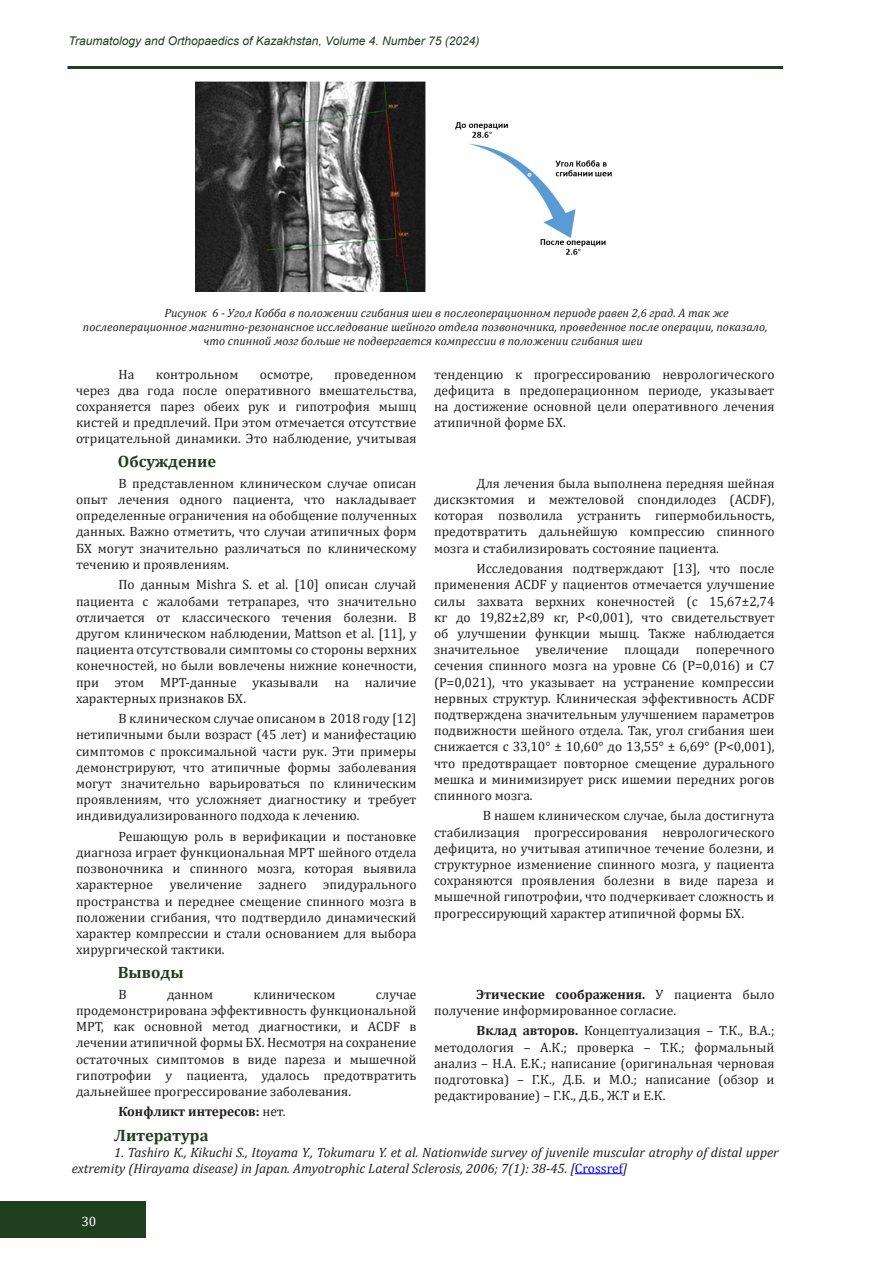
<style>
.page{position:relative;width:893px;height:1263px;background:#fff}
.page>*{position:absolute;margin:0;border:0;box-sizing:border-box;transform-origin:0 0}
.Литература{font:700 16.5px "Cambria";color:#1f401e}
.t1{font:13.5px/16.2px "Cambria";color:#231f20;text-align:justify}
.Список_литер{font:italic 13.5px/16.2px "Cambria";color:#231f20}
.t2{font:700 13.5px "Cambria";color:#231f20}
.t3{font:13.5px "Cambria";color:#fff}
.Название_рисунка{font:italic 12px "Cambria";color:#231f20}
.t4{font:italic 12px "Arial";color:#1f401e}
.s1{font-weight:400}
.s2{font-weight:700}
.s3{font-style:normal;color:#00f}
</style>
<div class="page">
<div style="left:0;top:1202px;width:146px;height:36px;background:#1f401e"></div>
<hr style="left:68px;top:66px;width:715px;height:3px;background:#1f401e">
<hr style="left:575px;top:1173px;width:48px;height:1px;background:#00f">
<img style="left:196px;top:81px;width:229px;height:210px">
<img style="left:455px;top:122px;width:157px;height:133px">
<p class="t4" style="left:69px;top:33px;width:412px">Traumatology and Orthopаedics of Kazakhstan, Volume 4. Number 75 (2024)</p>
<p class="Название_рисунка" style="left:164px;top:304px;width:566px">Рисунок 6 - Угол Кобба в положении сгибания шеи в послеоперационном периоде равен 2,6 град. А так же</p>
<p class="Название_рисунка" style="left:83px;top:318px;width:686px">послеоперационное магнитно-резонансное исследование шейного отдела позвоночника, проведенное после операции, показало,</p>
<p class="Название_рисунка" style="left:203px;top:333px;width:441px">что спинной мозг больше не подвергается компрессии в положении сгибания шеи</p>
<p class="t1" style="left:119px;top:366px;width:17px">На</p>
<p class="t1" style="left:156px;top:366px;width:84px">контрольном</p>
<p class="t1" style="left:260px;top:366px;width:54px">осмотре,</p>
<p class="t1" style="left:76px;top:366px;width:342px;text-indent:258px">проведенном через два года после оперативного вмешательства, сохраняется парез обеих рук и гипотрофия мышц кистей и предплечий. При этом отмечается отсутствие отрицательной динамики. Это наблюдение, учитывая</p>
<p class="t1" style="left:434px;top:366px;width:342px">тенденцию к прогрессированию неврологического дефицита в предоперационном периоде, указывает на достижение основной цели оперативного лечения атипичной форме БХ.</p>
<p class="Литература" style="left:118px;top:450px;width:100px">Обсуждение</p>
<p class="t1" style="left:76px;top:475px;width:342px;text-indent:43px">В представленном клиническом случае описан опыт лечения одного пациента, что накладывает определенные ограничения на обобщение полученных данных. Важно отметить, что случаи атипичных форм БХ могут значительно различаться по клиническому течению и проявлениям.</p>
<p class="t1" style="left:76px;top:576px;width:342px;text-indent:43px">По данным Mishra S. et al. [10] описан случай пациента с жалобами тетрапарез, что значительно отличается от классического течения болезни. В другом клиническом наблюдении, Mattson et al. [11], у пациента отсутствовали симптомы со стороны верхних конечностей, но были вовлечены нижние конечности, при этом МРТ-данные указывали на наличие характерных признаков БХ.</p>
<p class="t1" style="left:76px;top:710px;width:342px;text-indent:43px">В клиническом случае описаном в 2018 году [12] нетипичными были возраст (45 лет) и манифестацию симптомов с проксимальной части рук. Эти примеры демонстрируют, что атипичные формы заболевания могут значительно варьироваться по клиническим проявлениям, что усложняет диагностику и требует индивидуализированного подхода к лечению.</p>
<p class="t1" style="left:76px;top:828px;width:342px;text-indent:43px">Решающую роль в верификации и постановке диагноза играет функциональная МРТ шейного отдела позвоночника и спинного мозга, которая выявила характерное увеличение заднего эпидурального пространства и переднее смещение спинного мозга в положении сгибания, что подтвердило динамический характер компрессии и стали основанием для выбора хирургической тактики.</p>
<p class="t1" style="left:434px;top:475px;width:342px;text-indent:43px">Для лечения была выполнена передняя шейная дискэктомия и межтеловой спондилодез (ACDF), которая позволила устранить гипермобильность, предотвратить дальнейшую компрессию спинного мозга и стабилизировать состояние пациента.</p>
<p class="t1" style="left:434px;top:560px;width:342px;text-indent:43px">Исследования подтверждают [13], что после применения ACDF у пациентов отмечается улучшение силы захвата верхних конечностей (с 15,67±2,74 кг до 19,82±2,89 кг, P&lt;0,001), что свидетельствует об улучшении функции мышц. Также наблюдается значительное увеличение площади поперечного сечения спинного мозга на уровне C6 (P=0,016) и C7 (P=0,021), что указывает на устранение компрессии нервных структур. Клиническая эффективность ACDF подтверждена значительным улучшением параметров подвижности шейного отдела. Так, угол сгибания шеи снижается с 33,10° ± 10,60° до 13,55° ± 6,69° (P&lt;0,001), что предотвращает повторное смещение дурального мешка и минимизирует риск ишемии передних рогов спинного мозга.</p>
<p class="t1" style="left:434px;top:808px;width:342px;text-indent:49px">В нашем клиническом случае, была достигнута стабилизация прогрессирования неврологического дефицита, но учитывая атипичное течение болезни, и структурное измениение спинного мозга, у пациента сохраняются проявления болезни в виде пареза и мышечной гипотрофии, что подчеркивает сложность и прогрессирующий характер атипичной формы БХ.</p>
<p class="Литература" style="left:118px;top:961px;width:67px">Выводы</p>
<p class="t1" style="left:119px;top:986px;width:10px">В</p>
<p class="t1" style="left:167px;top:986px;width:48px">данном</p>
<p class="t1" style="left:254px;top:986px;width:84px">клиническом</p>
<p class="t1" style="left:76px;top:986px;width:342px;text-indent:300px">случае продемонстрирована эффективность функциональной МРТ, как основной метод диагностики, и ACDF в лечении атипичной формы БХ. Несмотря на сохранение остаточных симптомов в виде пареза и мышечной гипотрофии у пациента, удалось предотвратить дальнейшее прогрессирование заболевания.</p>
<p class="t2" style="left:119px;top:1102px;width:169px">Конфликт интересов: <span class="s1">нет.</span></p>
<p class="t1" style="left:434px;top:986px;width:342px;text-indent:43px"><span class="s2">Этические соображения.</span> У пациента было получение информированное согласие.</p>
<p class="t1" style="left:434px;top:1023px;width:342px;text-indent:43px"><span class="s2">Вклад авторов.</span> Концептуализация – Т.К., В.А.; методология – А.К.; проверка – Т.К.; формальный анализ – Н.А. Е.К.; написание (оригинальная черновая подготовка) – Г.К., Д.Б. и М.О.; написание (обзор и редактирование) – Г.К., Д.Б., Ж.Т и Е.К.</p>
<p class="Литература" style="left:114px;top:1123px;width:96px">Литература</p>
<p class="Список_литер" style="left:72px;top:1143px;width:708px;text-indent:43px">1. Tashiro K., Kikuchi S., Itoyama Y., Tokumaru Y. et al. Nationwide survey of juvenile muscular atrophy of distal upper extremity (Hirayama disease) in Japan. Amyotrophic Lateral Sclerosis, 2006; 7(1): 38-45. [<span class="s3">Crossref</span>]</p>
<p class="t3" style="left:81px;top:1213px;width:17px">30</p>
</div>
